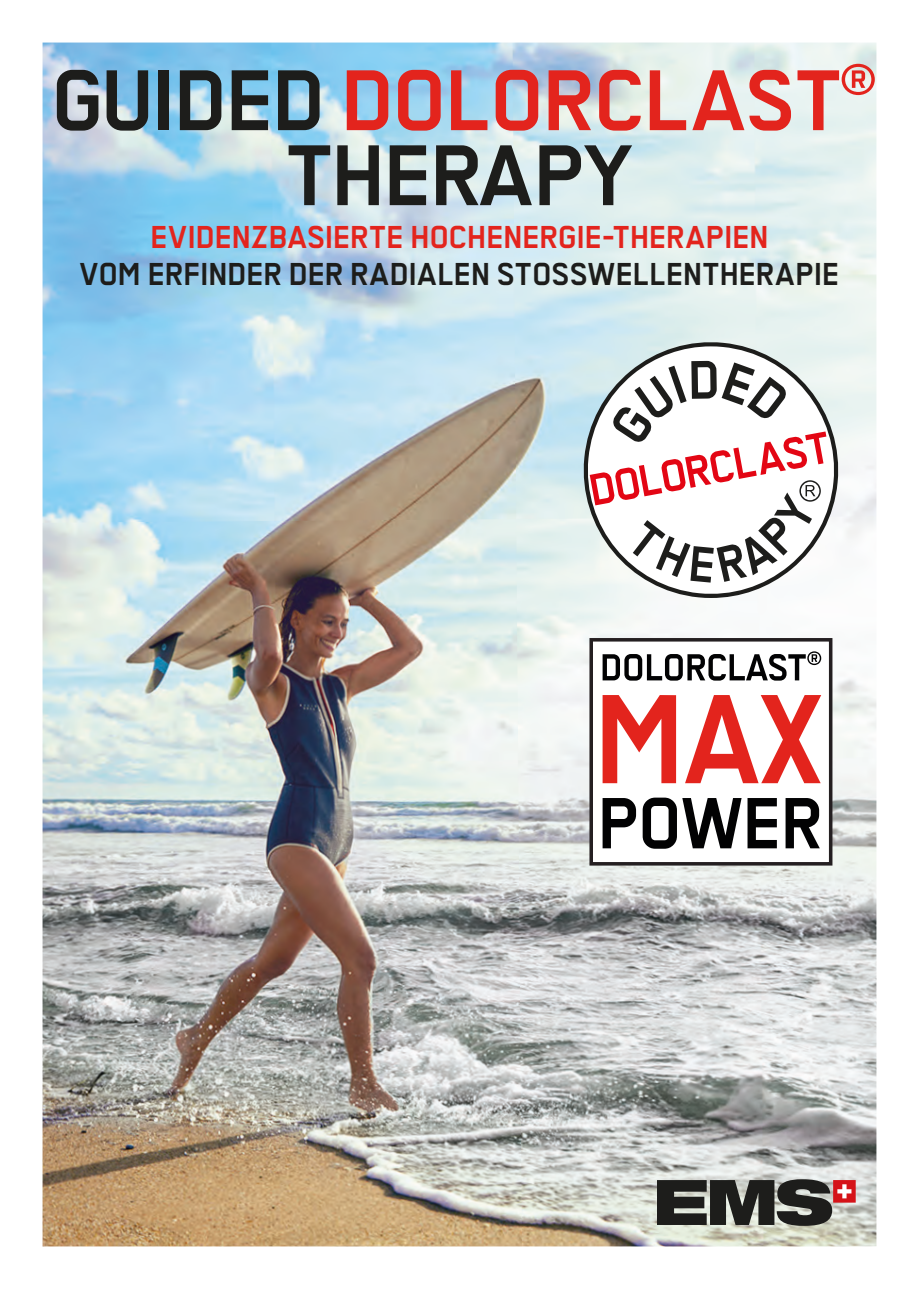
<style>
.page{position:relative;width:919px;height:1289px;background:#fff}
.page>*{position:absolute;margin:0;border:0;box-sizing:border-box;transform-origin:0 0}
.t1{font:700 96.6px/75px "Transbold Neue Euro";letter-spacing:-.005em;color:#1d1d1b;text-align:center;scale:1.04 1}
._04_ZTitel_TB_35pt_40za{font:700 35.7px "Transbold Neue Euro";letter-spacing:.015em;color:#1d1d1b}
._04_ZTitel_TB_35pt_40za-2{font:700 35.7px "Transbold Neue Euro";letter-spacing:.005em;color:#e3241d}
.s1{color:#e3241d}
</style>
<div class="page">
<img style="left:43px;top:43px;width:833px;height:1203px">
<svg style="left:657px;top:1179px;width:198px;height:46px;background:#5a524f"></svg>
<svg style="left:577px;top:339px;width:267px;height:259px"></svg>
<svg style="left:589px;top:361px;width:237px;height:221px"></svg>
<div style="left:589px;top:638px;width:243px;height:227px;background:#fff;border:4px solid #241f21"></div>
<svg style="left:602px;top:651px;width:219px;height:29px"></svg>
<svg style="left:602px;top:695px;width:74px;height:88px"></svg>
<svg style="left:685px;top:695px;width:136px;height:88px"></svg>
<svg style="left:602px;top:798px;width:34px;height:50px"></svg>
<svg style="left:642px;top:797px;width:99px;height:51px"></svg>
<svg style="left:747px;top:798px;width:29px;height:50px"></svg>
<svg style="left:785px;top:798px;width:34px;height:50px"></svg>
<p class="t1" style="left:52px;top:64px;width:794px">GUIDED <span class="s1">DOLORCLAST</span><sup>®<br></sup>THERAPY</p>
<p class="_04_ZTitel_TB_35pt_40za-2" style="left:150px;top:217px;width:619px">EVIDENZBASIERTE HOCHENERGIE-THERAPIEN</p>
<p class="_04_ZTitel_TB_35pt_40za" style="left:80px;top:254px;width:760px">VOM ERFINDER DER RADIALEN STOSSWELLENTHERAPIE</p>
</div>
